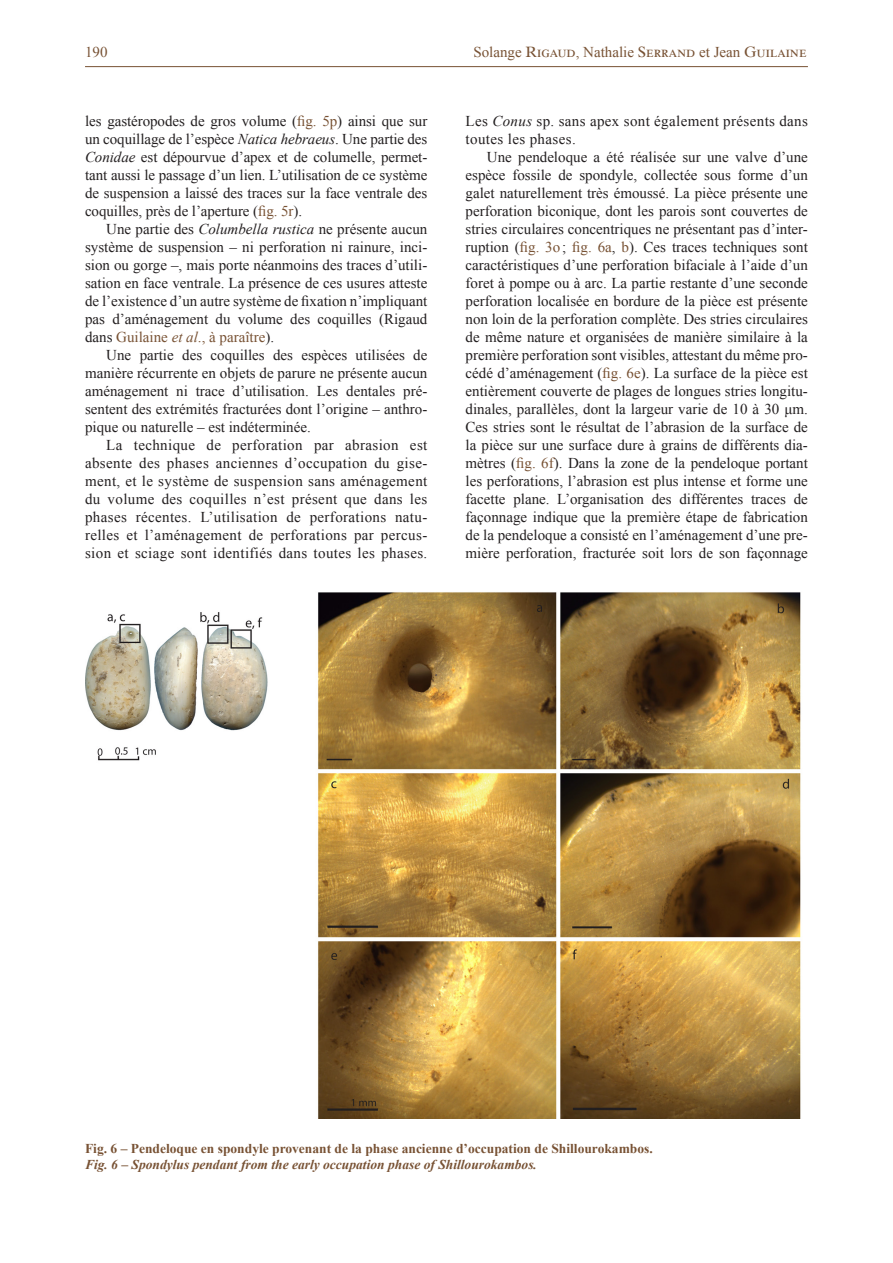
<style>
.page{position:relative;width:893px;height:1263px;background:#fff}
.page>*{position:absolute;margin:0;border:0;box-sizing:border-box;transform-origin:0 0}
.t1{font:15px/18px "Times New Roman";color:#231f20;text-align:justify}
.t2{font:15px/18px "Times New Roman";letter-spacing:.025em;color:#231f20}
.t3{font:15px "Times New Roman";color:#785234}
.Figures{font:700 13.5px "Times New Roman";color:#785234}
.Figures-2{font:italic 700 13.5px "Times New Roman";color:#785234}
.s1{font-family:"Times Ten Roman SC"}
.s2{color:#785234}
.s3{font-style:italic}
.s4{font-style:italic;color:#785234}
</style>
<div class="page">
<hr style="left:85px;top:66px;width:723px;height:1px;background:#785234">
<img style="left:85px;top:592px;width:716px;height:526px">
<p class="t3" style="left:85px;top:42px;width:24px">190</p>
<p class="t3" style="left:473px;top:42px;width:335px">Solange <span class="s1">Rigaud</span>, Nathalie <span class="s1">Serrand</span> et Jean <span class="s1">Guilaine</span></p>
<p class="t1" style="left:85px;top:112px;width:344px">les gastéropodes de gros volume (<span class="s2">fig. 5p</span>) ainsi que sur un coquillage de l’espèce <span class="s3">Natica hebraeus</span>. Une partie des <span class="s3">Conidae</span> est dépourvue d’apex et de columelle, permet&shy;tant aussi le passage d’un lien. L’utilisation de ce système de suspension a laissé des traces sur la face ventrale des coquilles, près de l’aperture (<span class="s2">fig. 5r</span>).</p>
<p class="t1" style="left:85px;top:220px;width:344px;text-indent:21px">Une partie des <span class="s3">Columbella rustica</span> ne présente aucun système de suspension – ni perforation ni rainure, inci&shy;sion ou gorge –, mais porte néanmoins des traces d’utili&shy;sation en face ventrale. La présence de ces usures atteste de l’existence d’un autre système de fixation n’impliquant pas d’aménagement du volume des coquilles (Rigaud dans <span class="s2">Guilaine</span> <span class="s4">et al</span><span class="s2">., à paraître</span>).</p>
<p class="t1" style="left:85px;top:346px;width:344px;text-indent:21px">Une partie des coquilles des espèces utilisées de manière récurrente en objets de parure ne présente aucun aménagement ni trace d’utilisation. Les dentales pré&shy;sentent des extrémités fracturées dont l’origine – anthro&shy;pique ou naturelle – est indéterminée.</p>
<p class="t1" style="left:85px;top:436px;width:344px;text-indent:21px">La technique de perforation par abrasion est absente des phases anciennes d’occupation du gise&shy;ment, et le système de suspension sans aménagement du volume des coquilles n’est présent que dans les phases récentes. L’utilisation de perforations natu&shy;relles et l’aménagement de perforations par percus&shy;sion et sciage sont identifiés dans toutes les phases.</p>
<p class="t2" style="left:466px;top:112px;width:344px">Les <span class="s3">Conus</span> sp. sans apex sont également présents dans toutes les phases.</p>
<p class="t1" style="left:466px;top:148px;width:344px;text-indent:21px">Une pendeloque a été réalisée sur une valve d’une espèce fossile de spondyle, collectée sous forme d’un galet naturellement très émoussé. La pièce présente une perforation biconique, dont les parois sont couvertes de stries circulaires concentriques ne présentant pas d’inter&shy;ruption (<span class="s2">fig. 3o</span> ; <span class="s2">fig. 6a</span>, <span class="s2">b</span>). Ces traces techniques sont caractéristiques d’une perforation bifaciale à l’aide d’un foret à pompe ou à arc. La partie restante d’une seconde perforation localisée en bordure de la pièce est présente non loin de la perforation complète. Des stries circulaires de même nature et organisées de manière similaire à la première perforation sont visibles, attestant du même pro&shy;cédé d’aménagement (<span class="s2">fig. 6e</span>). La surface de la pièce est entièrement couverte de plages de longues stries longitu&shy;dinales, parallèles, dont la largeur varie de 10 à 30 μm.<br>Ces stries sont le résultat de l’abrasion de la surface de la pièce sur une surface dure à grains de différents dia&shy;mètres (<span class="s2">fig. 6f</span>). Dans la zone de la pendeloque portant les perforations, l’abrasion est plus intense et forme une facette plane. L’organisation des différentes traces de façonnage indique que la première étape de fabrication de la pendeloque a consisté en l’aménagement d’une pre&shy;mière perforation, fracturée soit lors de son façonnage</p>
<p class="Figures" style="left:85px;top:1139px;width:569px">Fig. 6 – Pendeloque en spondyle provenant de la phase ancienne d’occupation de Shillourokambos.</p>
<p class="Figures-2" style="left:85px;top:1155px;width:453px">Fig. 6 – Spondylus pendant from the early occupation phase of Shillourokambos.</p>
</div>
